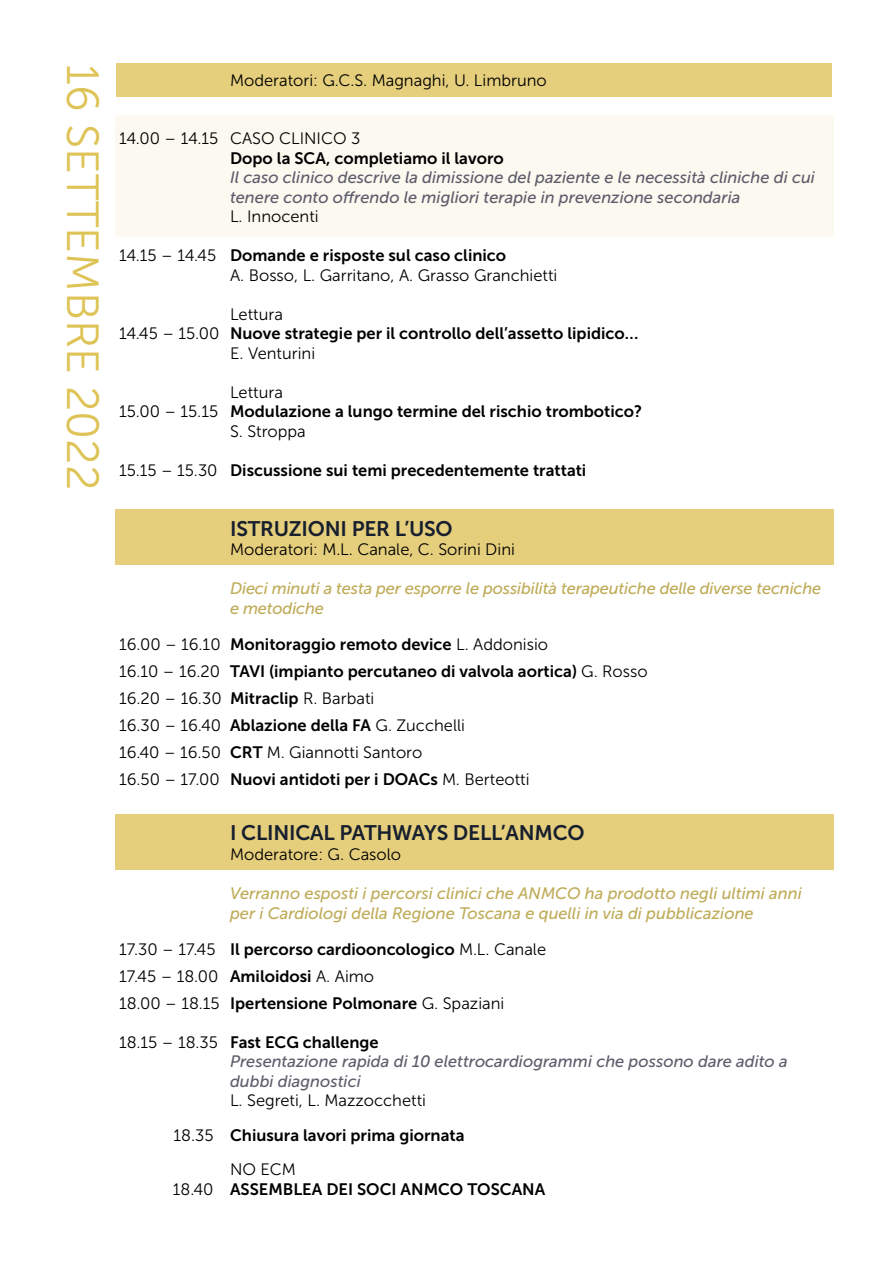
<style>
.page{position:relative;width:893px;height:1263px;background:#fff}
.page>*{position:absolute;margin:0;border:0;box-sizing:border-box;transform-origin:0 0}
.t1{font:45px "Museo Sans 300";color:#dec356}
.t2{font:21px "Museo Sans 700";letter-spacing:-.01em;color:#171f2e}
.t3{font:16.5px/27px "Museo Sans 700";color:#000}
.t4{font:16.5px/27px "Museo Sans 300";color:#000}
.t5{font:italic 16.5px/19.5px "Museo Sans 500";color:#5d5d6c}
.t6{font:italic 16.5px/19.5px "Museo Sans 500";color:#bfac59}
.s1{font-family:"Museo Sans 300"}
.s2{font-family:"Museo Sans 700"}
</style>
<div class="page">
<div style="left:115px;top:116px;width:718px;height:121px;background:#fcf9f0"></div>
<div style="left:115px;top:510px;width:718px;height:55px;background:#e5ce7c"></div>
<div style="left:116px;top:64px;width:716px;height:33px;background:#e5ce7c"></div>
<div style="left:115px;top:814px;width:718px;height:55px;background:#e5ce7c"></div>
<h1 class="t1" style="left:107px;top:64px;width:428px;rotate:90deg">16 SETTEMBRE 2022</h1>
<p class="t4" style="left:230px;top:67px;width:318px">Moderatori: G.C.S. Magnaghi, U. Limbruno</p>
<p class="t4" style="left:119px;top:125px;width:243px">14.00 – 14.15 CASO CLINICO 3</p>
<p class="t3" style="left:230px;top:145px;width:275px">Dopo la SCA, completiamo il lavoro</p>
<p class="t5" style="left:230px;top:168px;width:586px">Il caso clinico descrive la dimissione del paziente e le necessità cliniche di cui tenere conto offrendo le migliori terapie in prevenzione secondaria</p>
<p class="t4" style="left:230px;top:203px;width:90px">L. Innocenti</p>
<p class="t3" style="left:119px;top:242px;width:389px"><span class="s1">14.15 – 14.45</span> Domande e risposte sul caso clinico</p>
<p class="t4" style="left:230px;top:262px;width:329px">A. Bosso, L. Garritano, A. Grasso Granchietti</p>
<p class="t4" style="left:230px;top:301px;width:54px">Lettura</p>
<p class="t3" style="left:119px;top:320px;width:521px"><span class="s1">14.45 – 15.00</span> Nuove strategie per il controllo dell’assetto lipidico…</p>
<p class="t4" style="left:230px;top:340px;width:87px">E. Venturini</p>
<p class="t4" style="left:230px;top:379px;width:54px">Lettura</p>
<p class="t3" style="left:119px;top:398px;width:525px"><span class="s1">15.00 – 15.15</span> Modulazione a lungo termine del rischio trombotico?</p>
<p class="t4" style="left:230px;top:418px;width:77px">S. Stroppa</p>
<p class="t3" style="left:119px;top:457px;width:469px"><span class="s1">15.15 – 15.30</span> Discussione sui temi precedentemente trattati</p>
<p class="t2" style="left:230px;top:517px;width:224px">ISTRUZIONI PER L’USO</p>
<p class="t4" style="left:230px;top:536px;width:286px">Moderatori: M.L. Canale, C. Sorini Dini</p>
<p class="t6" style="left:230px;top:579px;width:593px">Dieci minuti a testa per esporre le possibilità terapeutiche delle diverse tecniche e metodiche</p>
<p class="t3" style="left:119px;top:631px;width:530px"><span class="s1">16.00 – 16.10</span> Monitoraggio remoto device <span class="s1">L. Addonisio<br>16.10 – 16.20</span> TAVI (impianto percutaneo di valvola aortica) <span class="s1">G. Rosso</span></p>
<p class="t4" style="left:119px;top:685px;width:412px">16.20 – 16.30 <span class="s2">Mitraclip</span> R. Barbati<br>16.30 – 16.40 <span class="s2">Ablazione della FA</span> G. Zucchelli<br>16.40 – 16.50 <span class="s2">CRT</span> M. Giannotti Santoro<br>16.50 – 17.00 <span class="s2">Nuovi antidoti per i DOACs</span> M. Berteotti</p>
<p class="t2" style="left:230px;top:821px;width:356px">I CLINICAL PATHWAYS DELL’ANMCO</p>
<p class="t4" style="left:230px;top:841px;width:173px">Moderatore: G. Casolo</p>
<p class="t6" style="left:230px;top:884px;width:573px">Verranno esposti i percorsi clinici che ANMCO ha prodotto negli ultimi anni per i Cardiologi della Regione Toscana e quelli in via di pubblicazione</p>
<p class="t3" style="left:119px;top:935px;width:429px"><span class="s1">17.30 – 17.45</span> Il percorso cardiooncologico <span class="s1">M.L. Canale</span></p>
<p class="t4" style="left:119px;top:962px;width:387px">17.45 – 18.00 <span class="s2">Amiloidosi</span> A. Aimo<br>18.00 – 18.15 <span class="s2">Ipertensione Polmonare</span> G. Spaziani</p>
<p class="t3" style="left:119px;top:1028px;width:261px"><span class="s1">18.15 – 18.35</span> Fast ECG challenge</p>
<p class="t5" style="left:230px;top:1052px;width:559px">Presentazione rapida di 10 elettrocardiogrammi che possono dare adito a dubbi diagnostici</p>
<p class="t4" style="left:230px;top:1087px;width:198px">L. Segreti, L. Mazzocchetti</p>
<p class="t3" style="left:174px;top:1121px;width:292px"><span class="s1">18.35</span> Chiusura lavori prima giornata</p>
<p class="t4" style="left:230px;top:1156px;width:67px">NO ECM</p>
<p class="t3" style="left:173px;top:1175px;width:374px"><span class="s1">18.40</span> ASSEMBLEA DEI SOCI ANMCO TOSCANA</p>
</div>
